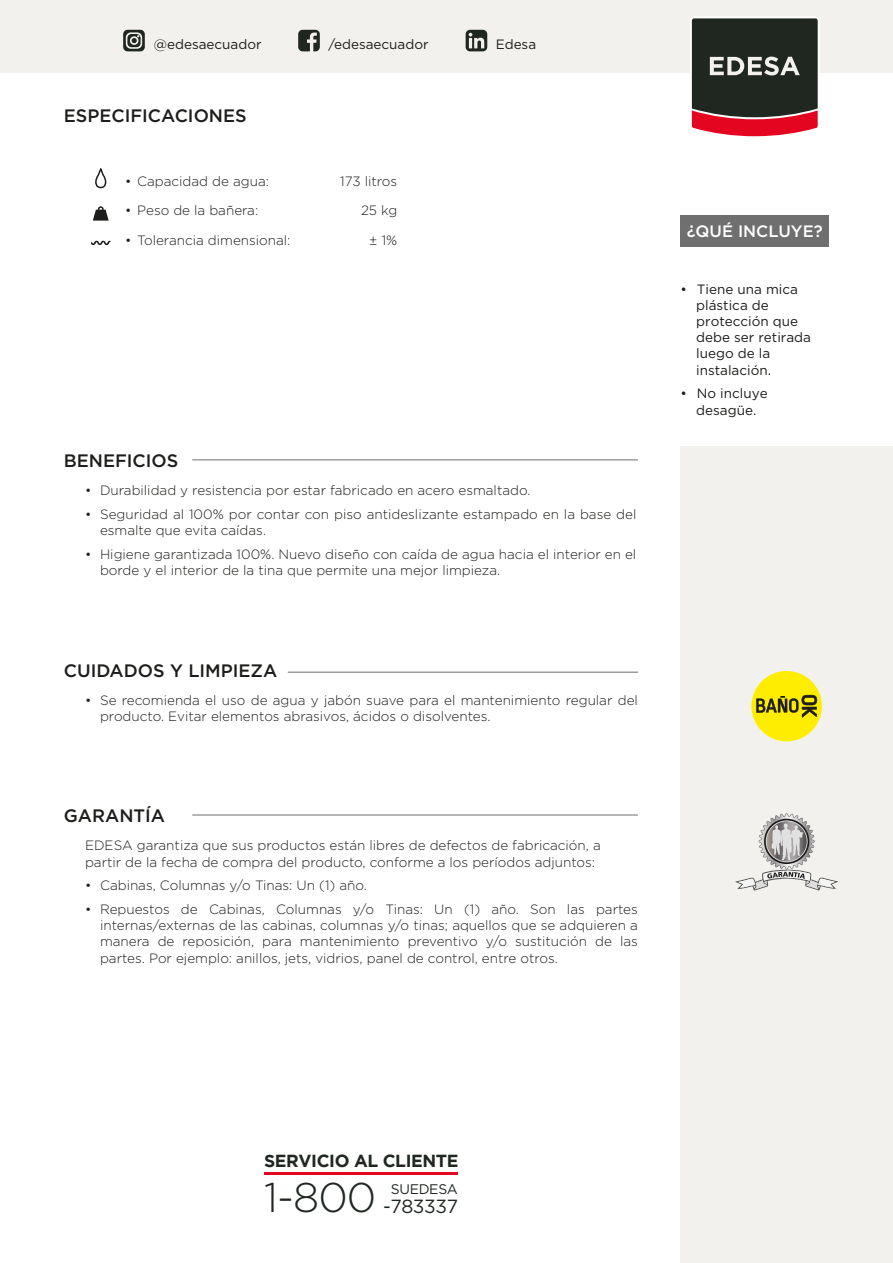
<style>
.page{position:relative;width:893px;height:1263px;background:#fff}
.page>*{position:absolute;margin:0;border:0;box-sizing:border-box;transform-origin:0 0}
.t1{font:19.05px "Gotham";letter-spacing:-.02em;color:#202721}
.t2{font:500 18px "Gotham";color:#1d1d1b}
.t3{font:700 17.55px "Gotham";letter-spacing:-.02em;color:#202721}
.t4{font:500 16.5px "Gotham";color:#fff}
.t5{font:13.95px "Gotham";letter-spacing:-.02em;color:#202721}
.t6{font:300 13.5px/16.2px "Gotham";color:#1d1d1b}
.t7{font:13.5px/16.2px "Gotham";color:#1d1d1b}
.s1{font-weight:300;font-size:41.4px}
</style>
<div class="page">
<div style="left:680px;top:447px;width:213px;height:816px;background:#f3f1ed"></div>
<hr style="left:192px;top:459px;width:446px;height:2px;background:#9d9d9c">
<hr style="left:288px;top:671px;width:350px;height:2px;background:#9d9d9c">
<hr style="left:192px;top:814px;width:446px;height:2px;background:#9d9d9c">
<div style="left:751px;top:671px;width:71px;height:70px;background:#ffed00;border-radius:50%"></div>
<svg style="left:756px;top:695px;width:61px;height:22px"></svg>
<svg style="left:735px;top:813px;width:103px;height:77px"></svg>
<div style="left:0;top:0;width:893px;height:72px;background:#f3f1ed"></div>
<svg style="left:123px;top:30px;width:22px;height:21px"></svg>
<svg style="left:298px;top:30px;width:22px;height:21px"></svg>
<svg style="left:466px;top:30px;width:21px;height:21px"></svg>
<svg style="left:688px;top:17px;width:134px;height:120px;background:#5e4545"></svg>
<svg style="left:95px;top:169px;width:12px;height:20px"></svg>
<svg style="left:93px;top:206px;width:16px;height:15px"></svg>
<svg style="left:90px;top:240px;width:21px;height:5px"></svg>
<div style="left:680px;top:215px;width:149px;height:32px;background:#706f6f"></div>
<hr style="left:264px;top:1172px;width:194px;height:2px;background:#e40521">
<p class="t7" style="left:154px;top:35px;width:109px">@edesaecuador</p>
<p class="t7" style="left:328px;top:35px;width:102px">/edesaecuador</p>
<p class="t7" style="left:496px;top:35px;width:42px">Edesa</p>
<h2 class="t2" style="left:64px;top:103px;width:184px">ESPECIFICACIONES</h2>
<p class="t6" style="left:125px;top:172px;width:145px">• Capacidad de agua:</p>
<p class="t6" style="left:340px;top:172px;width:58px">173 litros</p>
<p class="t6" style="left:125px;top:202px;width:135px">• Peso de la bañera:</p>
<p class="t6" style="left:361px;top:202px;width:38px">25 kg</p>
<p class="t6" style="left:125px;top:232px;width:167px">• Tolerancia dimensional:</p>
<p class="t6" style="left:369px;top:232px;width:30px">± 1%</p>
<h2 class="t2" style="left:64px;top:449px;width:116px">BENEFICIOS</h2>
<p class="t6" style="left:85px;top:482px;width:447px">• Durabilidad y resistencia por estar fabricado en acero esmaltado.</p>
<p class="t6" style="left:100px;top:506px;width:538px;text-indent:-15px">• Seguridad al 100% por contar con piso antideslizante estampado en la base del esmalte que evita caídas.</p>
<p class="t6" style="left:100px;top:546px;width:538px;text-indent:-15px">• Higiene garantizada 100%. Nuevo diseño con caída de agua hacia el interior en el borde y el interior de la tina que permite una mejor limpieza.</p>
<h2 class="t2" style="left:64px;top:659px;width:215px">CUIDADOS Y LIMPIEZA</h2>
<p class="t6" style="left:100px;top:692px;width:539px;text-indent:-15px">• Se recomienda el uso de agua y jabón suave para el mantenimiento regular del producto. Evitar elementos abrasivos, ácidos o disolventes.</p>
<h2 class="t2" style="left:64px;top:804px;width:103px">GARANTÍA</h2>
<p class="t6" style="left:85px;top:837px;width:517px">EDESA garantiza que sus productos están libres de defectos de fabricación, a partir de la fecha de compra del producto, conforme a los períodos adjuntos:</p>
<p class="t6" style="left:85px;top:877px;width:283px">• Cabinas, Columnas y/o Tinas: Un (1) año.</p>
<p class="t6" style="left:100px;top:901px;width:539px;text-align:justify;text-indent:-15px">• Repuestos de Cabinas, Columnas y/o Tinas: Un (1) año. Son las partes internas/externas de las cabinas, columnas y/o tinas; aquellos que se adquieren a manera de reposición, para mantenimiento preventivo y/o sustitución de las partes. Por ejemplo: anillos, jets, vidrios, panel de control, entre otros.</p>
<p class="t4" style="left:687px;top:220px;width:137px">¿QUÉ INCLUYE?</p>
<p class="t7" style="left:696px;top:280px;width:116px;text-indent:-16px">• Tiene una mica plástica de protección que debe ser retirada luego de la instalación.</p>
<p class="t7" style="left:680px;top:385px;width:89px;text-align:center">• No incluye desagüe.</p>
<p class="t3" style="left:264px;top:1151px;width:196px">SERVICIO AL CLIENTE</p>
<h1 class="t1" style="left:264px;top:1194px;width:195px"><span class="s1">1-800</span> -783337</h1>
<p class="t5" style="left:391px;top:1180px;width:69px">SUEDESA</p>
</div>
